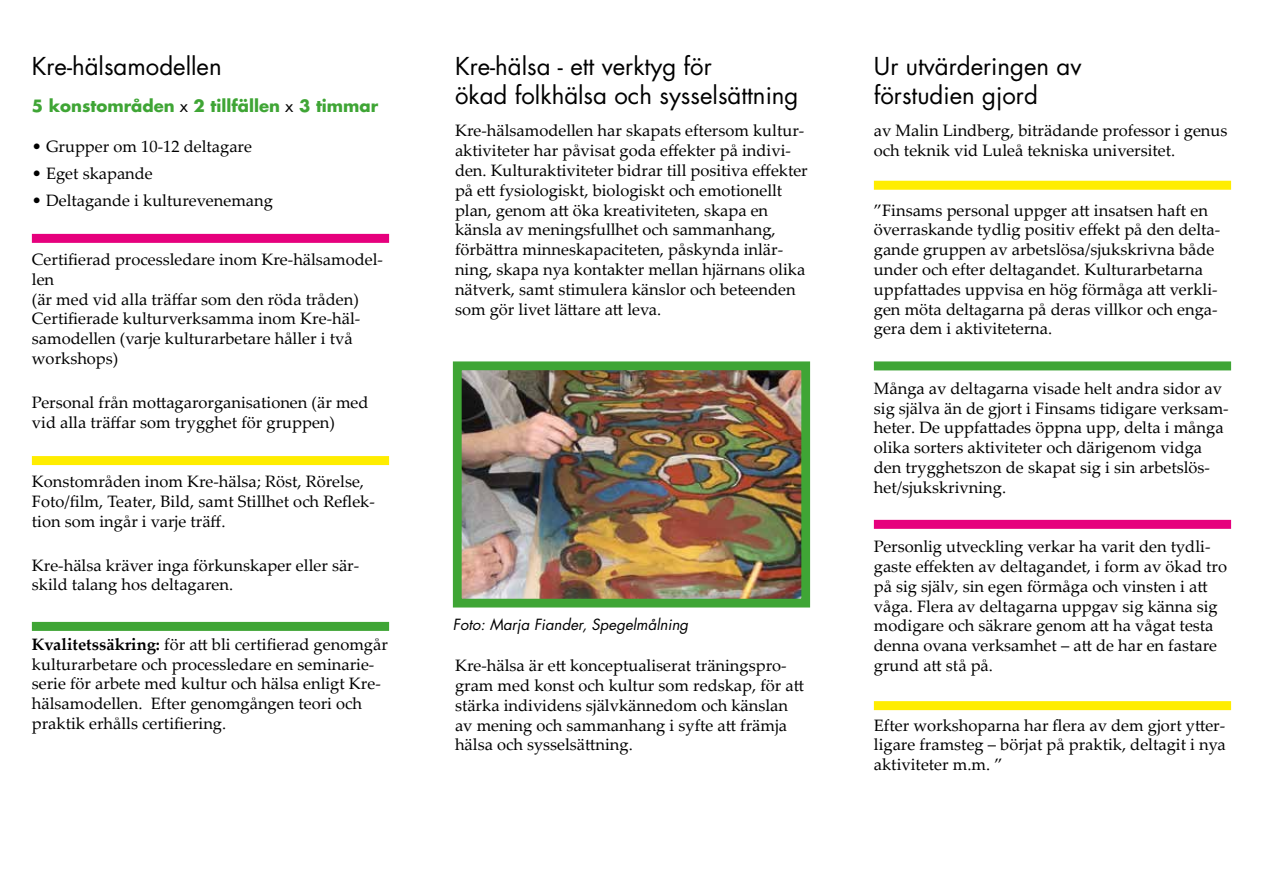
<style>
.page{position:relative;width:1263px;height:893px;background:#fff}
.page>*{position:absolute;margin:0;border:0;box-sizing:border-box;transform-origin:0 0}
.t1{font:24px/28.8px "Futura Std";color:#000}
.t2{font:16.5px/19.8px "Palatino Linotype";color:#000}
.t3{font:700 16.5px "Futura Std";color:#3fa535}
.t4{font:italic 15px "Futura Std";color:#000}
.s1{font-weight:400;color:#000}
.s2{font-weight:700}
</style>
<div class="page">
<div style="left:32px;top:234px;width:357px;height:9px;background:#e6007d"></div>
<img style="left:463px;top:371px;width:337px;height:226px">
<div style="left:453px;top:361px;width:357px;height:246px;border:9px solid #3fa535"></div>
<div style="left:32px;top:456px;width:357px;height:9px;background:#ffed00"></div>
<div style="left:32px;top:622px;width:357px;height:9px;background:#3fa535"></div>
<div style="left:874px;top:520px;width:357px;height:9px;background:#e6007d"></div>
<div style="left:874px;top:361px;width:357px;height:9px;background:#3fa535"></div>
<div style="left:874px;top:181px;width:357px;height:9px;background:#ffed00"></div>
<div style="left:874px;top:701px;width:357px;height:9px;background:#ffed00"></div>
<h1 class="t1" style="left:32px;top:52px;width:191px">Kre-hälsamodellen</h1>
<p class="t3" style="left:32px;top:95px;width:348px">5 konstområden <span class="s1">x</span> 2 tillfällen <span class="s1">x</span> 3 timmar</p>
<p class="t2" style="left:32px;top:135px;width:222px">• Grupper om 10-12 deltagare</p>
<p class="t2" style="left:32px;top:162px;width:122px">• Eget skapande</p>
<p class="t2" style="left:32px;top:189px;width:243px">• Deltagande i kulturevenemang</p>
<p class="t2" style="left:32px;top:249px;width:353px">Certifierad processledare inom Kre-hälsamodel&shy;len<br>(är med vid alla träffar som den röda tråden)<br>Certifierade kulturverksamma inom Kre-häl&shy;samodellen (varje kulturarbetare håller i två workshops)</p>
<p class="t2" style="left:32px;top:392px;width:338px">Personal från mottagarorganisationen (är med vid alla träffar som trygghet för gruppen)</p>
<p class="t2" style="left:32px;top:471px;width:344px">Konstområden inom Kre-hälsa; Röst, Rörelse,<br>Foto/film, Teater, Bild, samt Stillhet och Reflek&shy;tion som ingår i varje träff.</p>
<p class="t2" style="left:32px;top:554px;width:329px">Kre-hälsa kräver inga förkunskaper eller sär&shy;skild talang hos deltagaren.</p>
<p class="t2" style="left:32px;top:634px;width:357px"><span class="s2">Kvalitetssäkring:</span> för att bli certifierad genomgår kulturarbetare och processledare en seminarie&shy;serie för arbete med kultur och hälsa enligt Kre&shy;hälsamodellen. Efter genomgången teori och praktik erhålls certifiering.</p>
<h1 class="t1" style="left:455px;top:52px;width:345px">Kre-hälsa - ett verktyg för<br>ökad folkhälsa och sysselsättning</h1>
<p class="t2" style="left:455px;top:120px;width:354px">Kre-hälsamodellen har skapats eftersom kultur&shy;aktiviteter har påvisat goda effekter på indivi&shy;den. Kulturaktiviteter bidrar till positiva effekter på ett fysiologiskt, biologiskt och emotionellt plan, genom att öka kreativiteten, skapa en känsla av meningsfullhet och sammanhang, förbättra minneskapaciteten, påskynda inlär&shy;ning, skapa nya kontakter mellan hjärnans olika nätverk, samt stimulera känslor och beteenden som gör livet lättare att leva.</p>
<p class="t4" style="left:453px;top:615px;width:237px">Foto: Marja Fiander, Spegelmålning</p>
<p class="t2" style="left:455px;top:655px;width:351px">Kre-hälsa är ett konceptualiserat träningspro&shy;gram med konst och kultur som redskap, för att stärka individens självkännedom och känslan av mening och sammanhang i syfte att främja hälsa och sysselsättning.</p>
<h1 class="t1" style="left:874px;top:52px;width:209px">Ur utvärderingen av förstudien gjord</h1>
<p class="t2" style="left:874px;top:120px;width:355px">av Malin Lindberg, biträdande professor i genus och teknik vid Luleå tekniska universitet.</p>
<p class="t2" style="left:874px;top:199px;width:348px">”Finsams personal uppger att insatsen haft en överraskande tydlig positiv effekt på den delta&shy;gande gruppen av arbetslösa/sjukskrivna både under och efter deltagandet. Kulturarbetarna uppfattades uppvisa en hög förmåga att verkli&shy;gen möta deltagarna på deras villkor och enga&shy;gera dem i aktiviteterna.</p>
<p class="t2" style="left:874px;top:378px;width:356px">Många av deltagarna visade helt andra sidor av sig själva än de gjort i Finsams tidigare verksam&shy;heter. De uppfattades öppna upp, delta i många olika sorters aktiviteter och därigenom vidga den trygghetszon de skapat sig i sin arbetslös&shy;het/sjukskrivning.</p>
<p class="t2" style="left:874px;top:536px;width:355px">Personlig utveckling verkar ha varit den tydli&shy;gaste effekten av deltagandet, i form av ökad tro på sig själv, sin egen förmåga och vinsten i att våga. Flera av deltagarna uppgav sig känna sig modigare och säkrare genom att ha vågat testa denna ovana verksamhet – att de har en fastare grund att stå på.</p>
<p class="t2" style="left:874px;top:714px;width:353px;text-align:justify">Efter workshoparna har flera av dem gjort ytter&shy;ligare framsteg – börjat på praktik, deltagit i nya aktiviteter m.m. ”</p>
</div>
